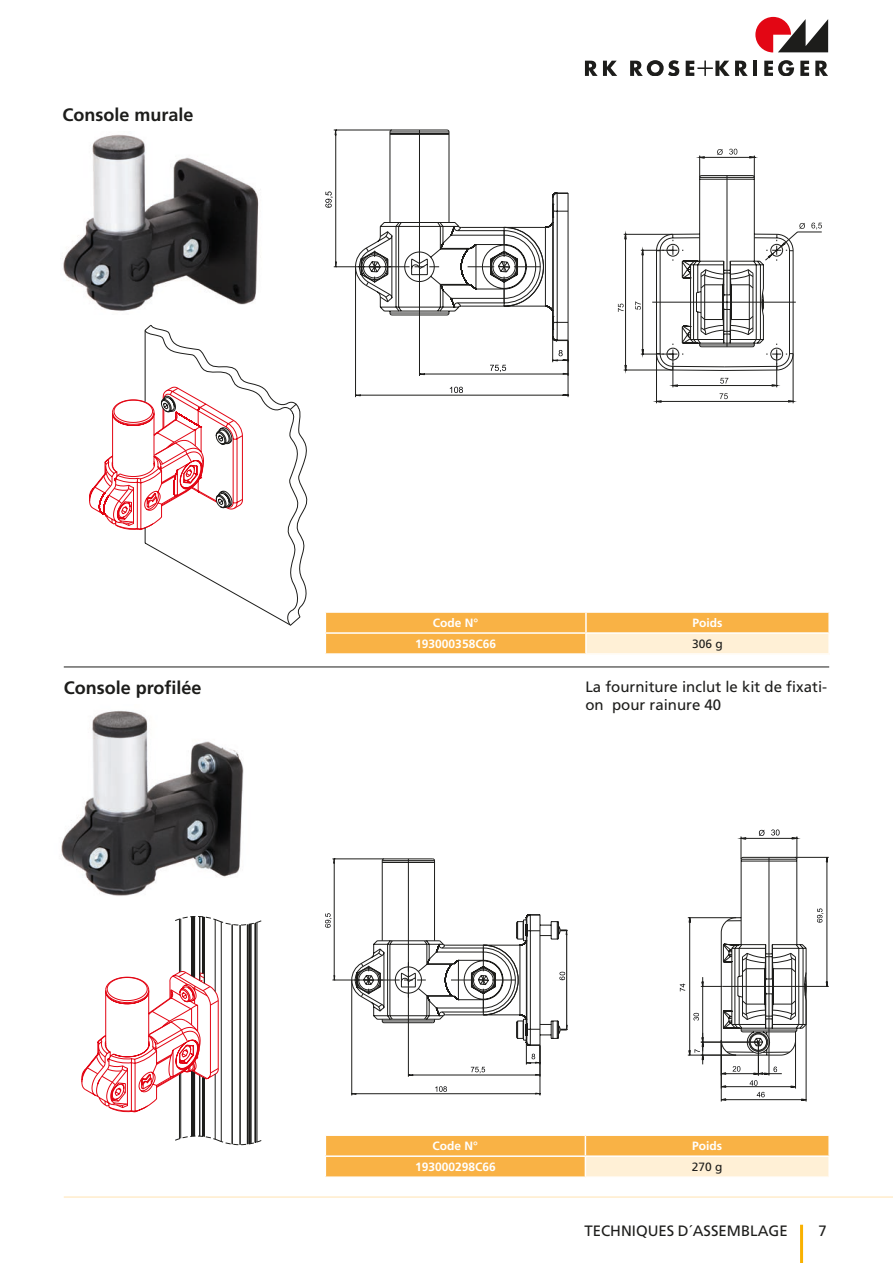
<style>
.page{position:relative;width:893px;height:1263px;background:#fff}
.page>*{position:absolute;margin:0;border:0;box-sizing:border-box;transform-origin:0 0}
.t1{font:700 18px "Frutiger";color:#1d1d1b}
.t2{font:15px/18px "Frutiger";color:#1d1d1b}
.t3{font:700 12px "Frutiger";color:#fff}
.t4{font:12px "Frutiger";color:#1d1d1b}
</style>
<div class="page">
<svg style="left:585px;top:61px;width:32px;height:15px"></svg>
<svg style="left:630px;top:60px;width:49px;height:16px"></svg>
<hr style="left:753px;top:61px;width:4px;height:15px;background:#1d1d1b">
<svg style="left:764px;top:60px;width:30px;height:16px"></svg>
<svg style="left:800px;top:61px;width:9px;height:15px"></svg>
<svg style="left:815px;top:61px;width:13px;height:15px"></svg>
<svg style="left:686px;top:61px;width:62px;height:15px"></svg>
<svg style="left:755px;top:17px;width:73px;height:35px"></svg>
<hr style="left:0;top:0;width:1px;height:77px;background:#575756">
<hr style="left:800px;top:1225px;width:3px;height:38px;background:#f9b100">
<hr style="left:64px;top:1196px;width:829px;height:2px;background:#ffeccb">
<hr style="left:64px;top:666px;width:765px;height:1px;background:#1d1d1b">
<img style="left:63px;top:134px;width:198px;height:177px">
<img style="left:61px;top:710px;width:183px;height:186px">
<svg style="left:325px;top:612px;width:504px;height:41px;background:#fac471"></svg>
<svg style="left:325px;top:1135px;width:505px;height:41px;background:#fac573"></svg>
<svg style="left:89px;top:387px;width:56px;height:143px"></svg>
<svg style="left:301px;top:435px;width:7px;height:172px"></svg>
<svg style="left:145px;top:325px;width:156px;height:301px"></svg>
<svg style="left:81px;top:916px;width:180px;height:230px"></svg>
<hr style="left:199px;top:916px;width:1px;height:64px;background:#1d1d1b">
<svg style="left:325px;top:130px;width:244px;height:268px"></svg>
<svg style="left:325px;top:858px;width:243px;height:238px"></svg>
<hr style="left:408px;top:859px;width:1px;height:164px;background:#1d1d1b">
<svg style="left:618px;top:149px;width:204px;height:255px"></svg>
<svg style="left:680px;top:829px;width:149px;height:272px"></svg>
<hr style="left:827px;top:857px;width:1px;height:129px;background:#1d1d1b">
<hr style="left:769px;top:857px;width:1px;height:175px;background:#1d1d1b">
<hr style="left:722px;top:986px;width:87px;height:1px;background:#1d1d1b">
<p class="t1" style="left:62px;top:104px;width:133px">Console murale</p>
<p class="t1" style="left:64px;top:677px;width:139px">Console profilée</p>
<p class="t3" style="left:433px;top:616px;width:47px">Code N°</p>
<p class="t3" style="left:693px;top:616px;width:31px">Poids</p>
<p class="t3" style="left:415px;top:637px;width:82px">193000358C66</p>
<p class="t4" style="left:692px;top:637px;width:32px">306 g</p>
<p class="t2" style="left:585px;top:678px;width:243px">La fourniture inclut le kit de fixati&shy;on pour rainure 40</p>
<p class="t3" style="left:433px;top:1139px;width:47px">Code N°</p>
<p class="t3" style="left:692px;top:1139px;width:31px">Poids</p>
<p class="t3" style="left:415px;top:1160px;width:82px">193000298C66</p>
<p class="t4" style="left:692px;top:1160px;width:32px">270 g</p>
<p class="t2" style="left:584px;top:1222px;width:205px">TECHNIQUES D´ASSEMBLAGE</p>
<p class="t2" style="left:819px;top:1222px;width:10px">7</p>
</div>
